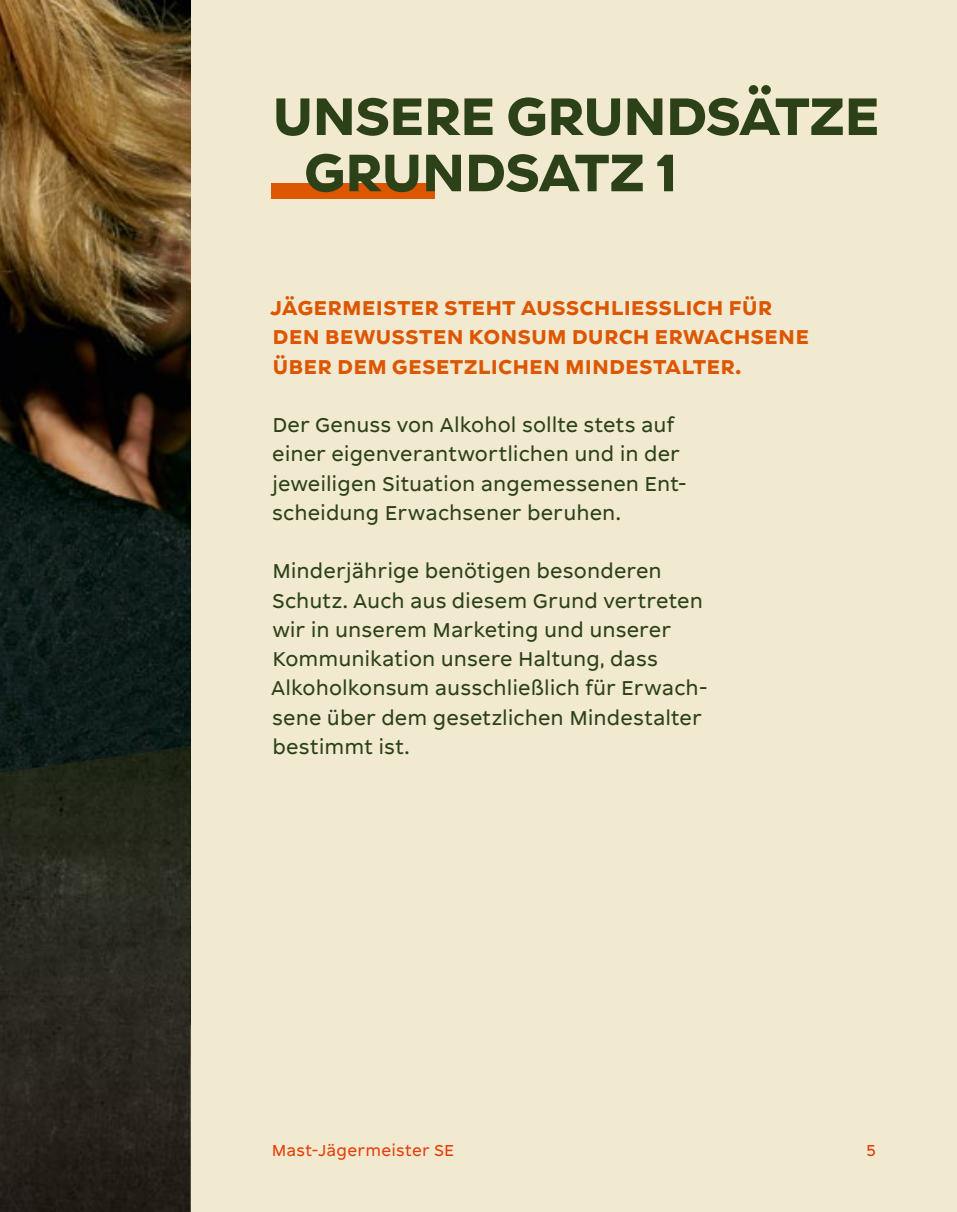
<style>
.page{position:relative;width:957px;height:1212px;background:#f1ead1}
.page>*{position:absolute;margin:0;border:0;box-sizing:border-box;transform-origin:0 0}
.t1{font:700 56.25px "Meister";letter-spacing:-.035em;color:#2c4118}
.Copy_d{font:21.38px/29.2px "Meister";letter-spacing:.005em;color:#2c4118}
.t2{font:700 21.38px/29.2px "Meister";letter-spacing:.005em;color:#dd5702}
.Paginierung{font:16.88px "Meister";letter-spacing:.015em;color:#e73e07}
</style>
<div class="page">
<div style="left:272px;top:183px;width:163px;height:16px;background:#dd5702"></div>
<img style="left:0;top:0;width:191px;height:746px">
<img style="left:0;top:746px;width:191px;height:466px">
<p class="t1" style="left:272px;top:82px;width:610px">UNSERE GRUNDSÄTZE</p>
<p class="t1" style="left:304px;top:138px;width:376px">GRUNDSATZ 1</p>
<p class="t2" style="left:270px;top:293px;width:540px">JÄGERMEISTER STEHT AUSSCHLIESSLICH FÜR<br>DEN BEWUSSTEN KONSUM DURCH ERWACHSENE<br>ÜBER DEM GESETZLICHEN MINDESTALTER.</p>
<p class="Copy_d" style="left:272px;top:410px;width:416px">Der Genuss von Alkohol sollte stets auf einer eigenverantwortlichen und in der jeweiligen Situation angemessenen Ent&shy;scheidung Erwachsener beruhen.</p>
<p class="Copy_d" style="left:271px;top:556px;width:438px">Minderjährige benötigen besonderen Schutz. Auch aus diesem Grund vertreten wir in unserem Marketing und unserer Kommunikation unsere Haltung, dass Alkoholkonsum ausschließlich für Erwach&shy;sene über dem gesetzlichen Mindestalter bestimmt ist.</p>
<p class="Paginierung" style="left:272px;top:1141px;width:184px">Mast-Jägermeister SE</p>
<p class="Paginierung" style="left:866px;top:1141px;width:11px">5</p>
</div>
